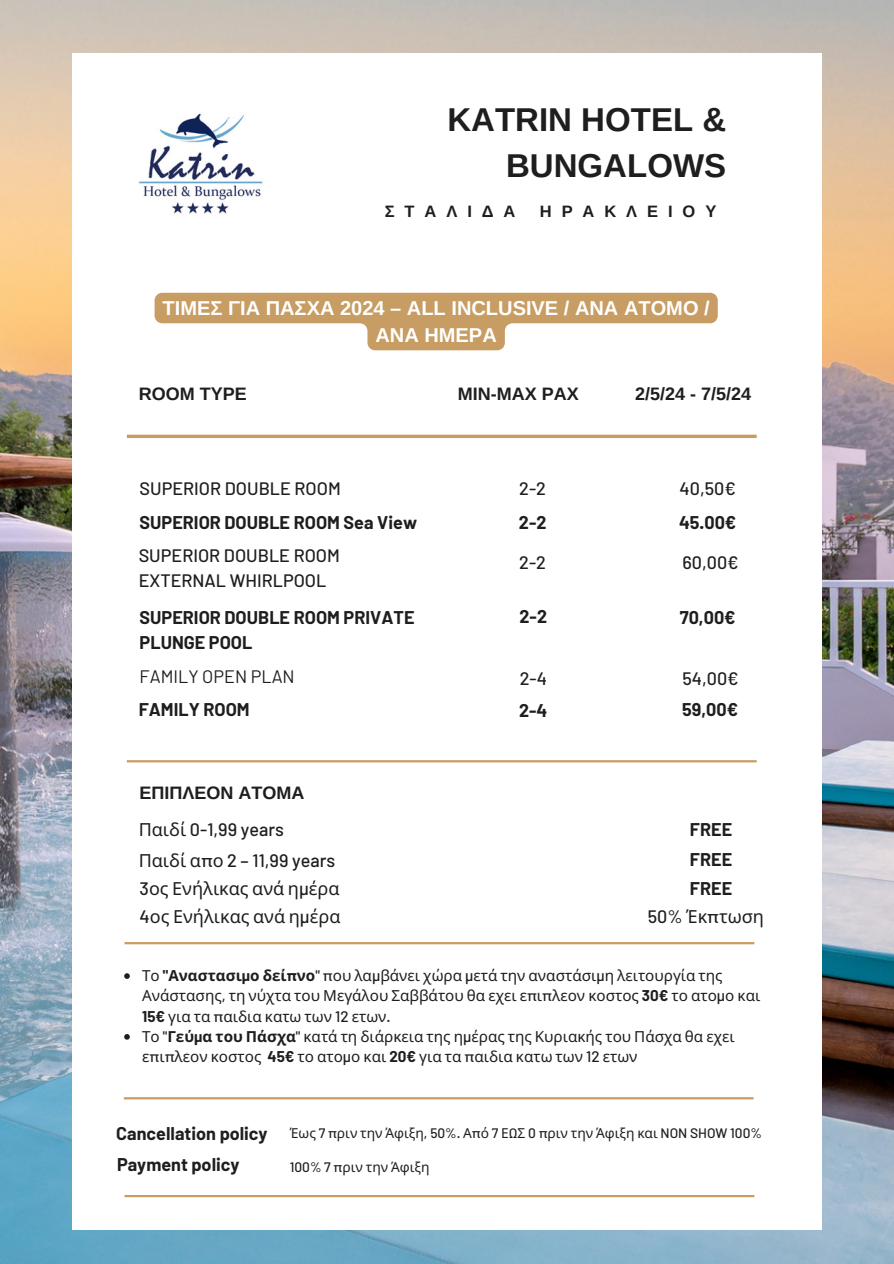
<style>
.page{position:relative;width:894px;height:1264px;background:#fff}
.page>*{position:absolute;margin:0;border:0;box-sizing:border-box;transform-origin:0 0}
.t1{font:700 33px/46.2px "Arimo";color:#1e1e1e;text-align:right}
.t2{font:700 20.1px/27px "Arimo";color:#fff;text-align:center}
.t3{font:700 18px/24.8px "Barlow";color:#1e1e1e}
.t4{font:500 18px/24.8px "Barlow";color:#1e1e1e}
.t5{font:18px "Noto Sans";color:#1e1e1e}
.t6{font:700 18px "Arimo";color:#1e1e1e}
.t7{font:18px "Barlow";color:#1e1e1e}
.t8{font:700 16.5px "Arimo";letter-spacing:.6em;color:#1e1e1e}
.t9{font:15.15px/20.2px "Noto Sans";color:#1e1e1e}
.t10{font:13.65px "Noto Sans";color:#1e1e1e}
.s1{font-family:"Noto Sans";font-weight:400}
.s2{font-family:"Barlow";font-weight:500}
.s3{font-family:"Barlow";font-weight:700}
.s4{font-weight:700}
</style>
<div class="page">
<img style="left:0;top:0;width:893px;height:1263px">
<div style="left:72px;top:54px;width:749px;height:1175px;background:#fff"></div>
<svg style="left:127px;top:434px;width:629px;height:4px;background:#d1ad7c"></svg>
<hr style="left:124px;top:942px;width:630px;height:2px;background:#c89d63">
<hr style="left:124px;top:1194px;width:630px;height:3px;background:#c89d63">
<hr style="left:124px;top:1097px;width:629px;height:2px;background:#c89d63">
<hr style="left:127px;top:760px;width:629px;height:2px;background:#c89d63">
<img style="left:138px;top:113px;width:125px;height:101px">
<svg style="left:154px;top:293px;width:563px;height:57px"></svg>
<svg style="left:124px;top:973px;width:6px;height:5px"></svg>
<svg style="left:124px;top:1034px;width:6px;height:5px"></svg>
<h6 class="t1" style="left:447px;top:97px;width:280px">KATRIN HOTEL &amp;<br>BUNGALOWS</h6>
<h1 class="t8" style="left:384px;top:202px;width:132px">ΣΤΑΛΙΔΑ</h1>
<h1 class="t8" style="left:539px;top:202px;width:178px">ΗΡΑΚΛΕΙΟΥ</h1>
<h3 class="t2" style="left:162px;top:294px;width:548px">ΤΙΜΕΣ ΓΙΑ ΠΑΣΧΑ 2024 – ALL INCLUSIVE / ΑΝΑ ΑΤΟΜΟ /<br>ΑΝΑ ΗΜΕΡΑ</h3>
<h2 class="t6" style="left:139px;top:383px;width:109px">ROOM TYPE</h2>
<h3 class="t6" style="left:457px;top:383px;width:122px">MIN-MAX PAX</h3>
<h3 class="t6" style="left:635px;top:383px;width:117px">2/5/24 - 7/5/24</h3>
<h5 class="t4" style="left:139px;top:475px;width:202px">SUPERIOR DOUBLE ROOM</h5>
<h5 class="t3" style="left:139px;top:509px;width:279px">SUPERIOR DOUBLE ROOM Sea View</h5>
<h5 class="t4" style="left:139px;top:542px;width:202px">SUPERIOR DOUBLE ROOM<br>EXTERNAL WHIRLPOOL</h5>
<h5 class="t3" style="left:139px;top:604px;width:276px">SUPERIOR DOUBLE ROOM PRIVATE<br>PLUNGE POOL</h5>
<h3 class="t7" style="left:139px;top:665px;width:157px">FAMILY OPEN PLAN</h3>
<h5 class="t4" style="left:519px;top:475px;width:28px">2-2</h5>
<h3 class="t3" style="left:519px;top:509px;width:29px">2-2</h3>
<h5 class="t4" style="left:519px;top:549px;width:28px">2-2</h5>
<h4 class="t3" style="left:519px;top:603px;width:29px">2-2</h4>
<h5 class="t4" style="left:519px;top:665px;width:29px">2-4</h5>
<h3 class="t4" style="left:679px;top:475px;width:58px">40,50€</h3>
<h5 class="t3" style="left:678px;top:509px;width:59px">45.00€</h5>
<h5 class="t4" style="left:682px;top:549px;width:58px">60,00€</h5>
<h5 class="t3" style="left:679px;top:604px;width:57px">70,00€</h5>
<h3 class="t4" style="left:682px;top:665px;width:58px">54,00€</h3>
<h5 class="t3" style="left:139px;top:696px;width:112px">FAMILY ROOM</h5>
<h5 class="t3" style="left:519px;top:697px;width:30px">2-4</h5>
<h5 class="t3" style="left:682px;top:696px;width:57px">59,00€</h5>
<h5 class="t6" style="left:139px;top:782px;width:166px">ΕΠΙΠΛΕΟΝ ΑΤΟΜΑ</h5>
<h5 class="t4" style="left:139px;top:816px;width:146px"><span class="s1">Παιδί</span> 0-1,99 years</h5>
<h3 class="t3" style="left:689px;top:816px;width:44px">FREE</h3>
<h5 class="t4" style="left:139px;top:847px;width:198px"><span class="s1">Παιδί α</span>π<span class="s1">ο</span> 2 – 11,99 years</h5>
<h5 class="t3" style="left:689px;top:846px;width:44px">FREE</h5>
<h5 class="t5" style="left:139px;top:875px;width:201px"><span class="s2">3</span>ος Ενήλικας ανά η<span class="s2">μ</span>έρα</h5>
<p class="t3" style="left:689px;top:875px;width:44px">FREE</p>
<h6 class="t5" style="left:139px;top:903px;width:202px"><span class="s2">4</span>ος Ενήλικας ανά η<span class="s2">μ</span>έρα</h6>
<h3 class="t5" style="left:647px;top:903px;width:118px"><span class="s2">50%</span> Έκ<span class="s2">π</span>τωση</h3>
<h3 class="t9" style="left:142px;top:965px;width:619px">Το <span class="s3">"</span><span class="s4">Αναστασι</span><span class="s3">μ</span><span class="s4">ο δεί</span><span class="s3">π</span><span class="s4">νο</span><span class="s2">" π</span>ου λα<span class="s2">μ</span>βάνει χώρα <span class="s2">μ</span>ετά την αναστάσι<span class="s2">μ</span>η λειτουργία της<br>Ανάστασης<span class="s2">,</span> τη νύχτα του Μεγάλου Σαββάτου θα εχει ε<span class="s2">π</span>ι<span class="s2">π</span>λεον κοστος <span class="s3">30€</span> το ατο<span class="s2">μ</span>ο και<br><span class="s3">15€</span> για τα <span class="s2">π</span>αιδια κατω των <span class="s2">12</span> ετων<span class="s2">.</span></h3>
<h5 class="t9" style="left:142px;top:1025px;width:594px">Το <span class="s2">"</span><span class="s4">Γεύ</span><span class="s3">μ</span><span class="s4">α του Πάσχα</span><span class="s2">"</span> κατά τη διάρκεια της η<span class="s2">μ</span>έρας της Κυριακής του Πάσχα θα εχει ε<span class="s2">π</span>ι<span class="s2">π</span>λεον κοστος <span class="s3">45€</span> το ατο<span class="s2">μ</span>ο και <span class="s3">20€</span> για τα <span class="s2">π</span>αιδια κατω των <span class="s2">12</span> ετων</h5>
<h3 class="t3" style="left:116px;top:1120px;width:153px">Cancellation policy</h3>
<h3 class="t3" style="left:117px;top:1151px;width:124px">Payment policy</h3>
<p class="t10" style="left:290px;top:1123px;width:473px">Έως <span class="s2">7 π</span>ριν την Άφιξη<span class="s2">, 50%.</span> Α<span class="s2">π</span>ό <span class="s2">7</span> Ε<span class="s2">Ω</span>Σ <span class="s2">0 π</span>ριν την Άφιξη και <span class="s2">NON SHOW 100%</span></p>
<h5 class="t10" style="left:290px;top:1157px;width:141px"><span class="s2">100% 7 π</span>ριν την Άφιξη</h5>
</div>
